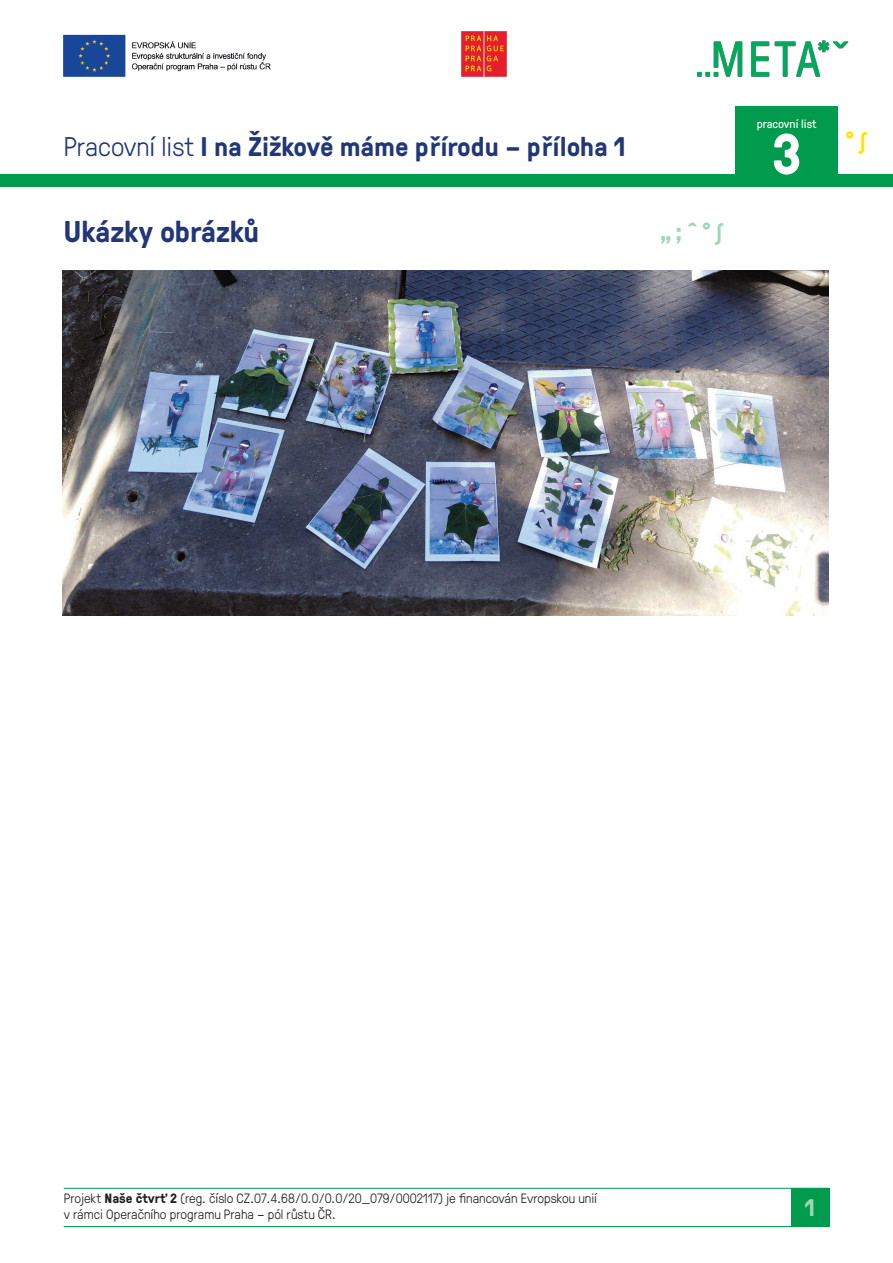
<style>
.page{position:relative;width:893px;height:1263px;background:#fff}
.page>*{position:absolute;margin:0;border:0;box-sizing:border-box;transform-origin:0 0}
.t1{font:700 57px "GT Pressura";color:#fff}
.t2{font:700 30px "GT Pressura";letter-spacing:-.02em;color:#213778}
.t3{font:700 27px "GT Pressura";color:#213778}
.t4{font:700 24px "GT Pressura";color:#a1d5b3}
.t5{font:700 24px "GT Pressura";color:#ffe201}
.t6{font:300 13.5px/16.2px "GT Pressura";color:#231f20}
.t7{font:12px "GT Pressura";color:#fff}
.s1{font-weight:300}
.s2{font-weight:700}
</style>
<div class="page">
<div style="left:0;top:174px;width:893px;height:13px;background:#009b4d"></div>
<hr style="left:64px;top:1188px;width:765px;height:1px;background:#009b4d">
<hr style="left:64px;top:1226px;width:765px;height:1px;background:#009b4d">
<div style="left:791px;top:1188px;width:38px;height:38px;background:#009b4d"></div>
<img style="left:697px;top:40px;width:152px;height:37px">
<img style="left:63px;top:34px;width:208px;height:43px">
<img style="left:461px;top:31px;width:46px;height:46px">
<div style="left:736px;top:106px;width:102px;height:81px;background:#009b4d"></div>
<img style="left:63px;top:270px;width:765px;height:345px">
<h3 class="t3" style="left:64px;top:137px;width:564px"><span class="s1">Pracovní list</span> I na Žižkově máme přírodu – příloha 1</h3>
<h2 class="t2" style="left:64px;top:221px;width:197px">Ukázky obrázků</h2>
<h3 class="t4" style="left:660px;top:223px;width:65px">„;^°∫</h3>
<p class="t7" style="left:757px;top:119px;width:61px">pracovní list</p>
<h1 class="t1" style="left:771px;top:134px;width:32px">3</h1>
<h3 class="t5" style="left:846px;top:132px;width:23px">°∫</h3>
<p class="t6" style="left:64px;top:1191px;width:535px">Projekt <span class="s2">Naše čtvrť 2</span> (reg. číslo CZ.07.4.68/0.0/0.0/20_079/0002117) je financován Evropskou unií v rámci Operačního programu Praha – pól růstu ČR.</p>
<h3 class="t4" style="left:805px;top:1199px;width:12px">1</h3>
</div>
